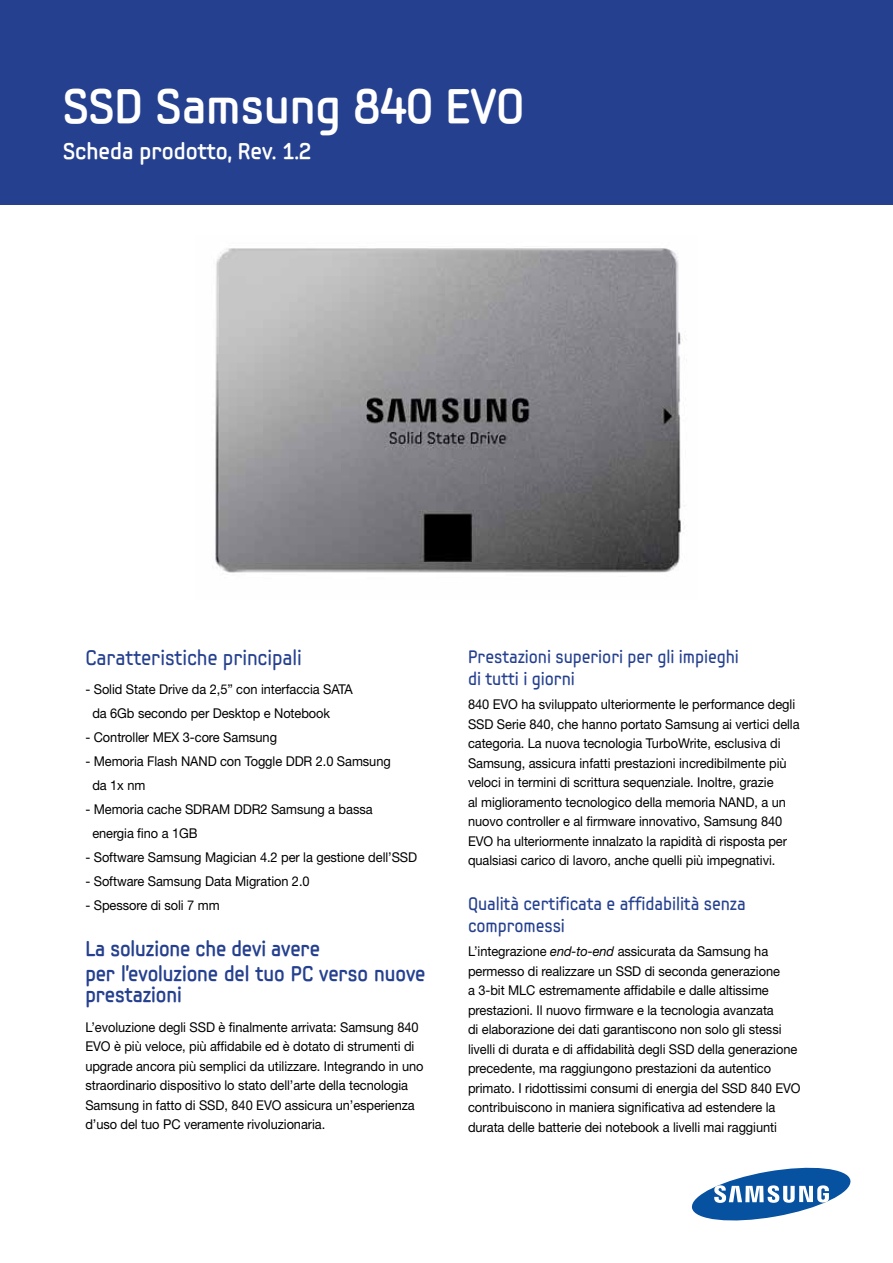
<style>
.page{position:relative;width:893px;height:1263px;background:#fff}
.page>*{position:absolute;margin:0;border:0;box-sizing:border-box;transform-origin:0 0}
.t1{font:700 47.85px "Samsung Imagination Modern";color:#fff}
.t2{font:700 22.5px "Samsung Imagination Modern";color:#fff}
.t3{font:700 21px/25.2px "Samsung Imagination Modern";letter-spacing:-.005em;color:#25408f;scale:.95 1}
.t4{font:21px "Samsung Imagination Modern";letter-spacing:-.005em;color:#25408f;scale:.95 1}
.t5{font:18px/22.5px "Samsung Imagination Modern";letter-spacing:-.005em;color:#25408f;scale:.95 1}
.t6{font:13.5px/19.5px "Helvetica Neue";letter-spacing:-.005em;color:#000;scale:.95 1}
.s1{font-style:italic}
</style>
<div class="page">
<img style="left:215px;top:248px;width:469px;height:325px">
<div style="left:0;top:0;width:893px;height:204px;background:#25408f"></div>
<svg style="left:691px;top:1167px;width:160px;height:54px"></svg>
<h1 class="t1" style="left:63px;top:75px;width:463px">SSD Samsung 840 EVO</h1>
<h2 class="t2" style="left:63px;top:137px;width:249px">Scheda prodotto, Rev. 1.2</h2>
<h3 class="t4" style="left:85px;top:644px;width:229px">Caratteristiche principali</h3>
<p class="t6" style="left:92px;top:677px;width:276px;line-height:24px;text-indent:-7px">- Solid State Drive da 2,5” con interfaccia SATA da 6Gb secondo per Desktop e Notebook</p>
<p class="t6" style="left:85px;top:727px;width:203px">- Controller MEX 3-core Samsung</p>
<p class="t6" style="left:92px;top:749px;width:316px;line-height:24px;text-indent:-7px">- Memoria Flash NAND con Toggle DDR 2.0 Samsung da 1x nm</p>
<p class="t6" style="left:92px;top:797px;width:296px;line-height:24px;text-indent:-7px">- Memoria cache SDRAM DDR2 Samsung a bassa energia fino a 1GB</p>
<p class="t6" style="left:85px;top:847px;width:351px">- Software Samsung Magician 4.2 per la gestione dell’SSD</p>
<p class="t6" style="left:85px;top:871px;width:238px">- Software Samsung Data Migration 2.0</p>
<p class="t6" style="left:85px;top:895px;width:143px">- Spessore di soli 7 mm</p>
<h3 class="t3" style="left:85px;top:936px;width:360px">La soluzione che devi avere<br>per l’evoluzione del tuo PC verso nuove</h3>
<h3 class="t3" style="left:85px;top:982px;width:103px">prestazioni</h3>
<p class="t6" style="left:85px;top:1017px;width:358px">L’evoluzione degli SSD è finalmente arrivata: Samsung 840<br>EVO è più veloce, più affidabile ed è dotato di strumenti di upgrade ancora più semplici da utilizzare. Integrando in uno straordinario dispositivo lo stato dell’arte della tecnologia Samsung in fatto di SSD, 840 EVO assicura un’esperienza d’uso del tuo PC veramente rivoluzionaria.</p>
<h3 class="t5" style="left:468px;top:645px;width:287px">Prestazioni superiori per gli impieghi di tutti i giorni</h3>
<p class="t6" style="left:468px;top:695px;width:351px">840 EVO ha sviluppato ulteriormente le performance degli SSD Serie 840, che hanno portato Samsung ai vertici della categoria. La nuova tecnologia TurboWrite, esclusiva di Samsung, assicura infatti prestazioni incredibilmente più veloci in termini di scrittura sequenziale. Inoltre, grazie<br>al miglioramento tecnologico della memoria NAND, a un nuovo controller e al firmware innovativo, Samsung 840<br>EVO ha ulteriormente innalzato la rapidità di risposta per qualsiasi carico di lavoro, anche quelli più impegnativi.</p>
<h3 class="t5" style="left:468px;top:892px;width:294px">Qualità certificata e affidabilità senza compromessi</h3>
<p class="t6" style="left:468px;top:941px;width:352px">L’integrazione <span class="s1">end-to-end</span> assicurata da Samsung ha permesso di realizzare un SSD di seconda generazione<br>a 3-bit MLC estremamente affidabile e dalle altissime prestazioni. Il nuovo firmware e la tecnologia avanzata<br>di elaborazione dei dati garantiscono non solo gli stessi livelli di durata e di affidabilità degli SSD della generazione precedente, ma raggiungono prestazioni da autentico primato. I ridottissimi consumi di energia del SSD 840 EVO contribuiscono in maniera significativa ad estendere la durata delle batterie dei notebook a livelli mai raggiunti</p>
</div>
